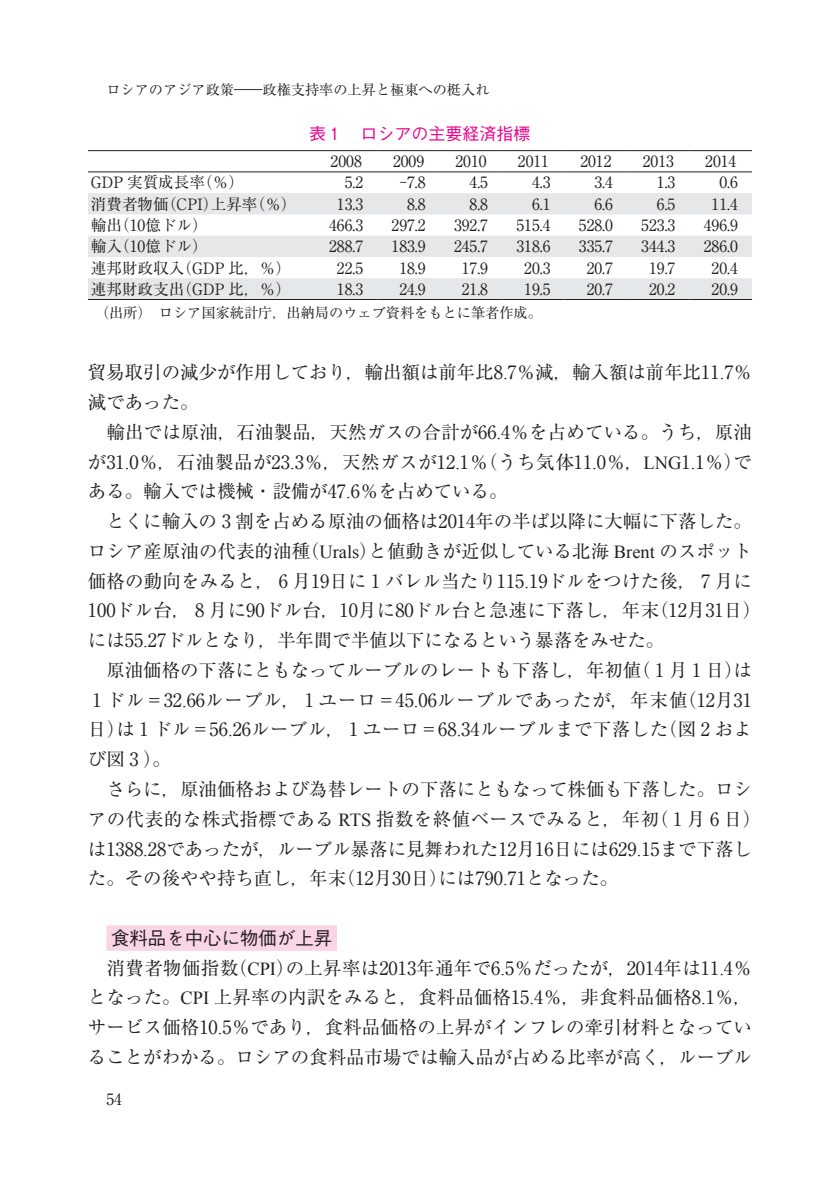
<style>
.page{position:relative;width:840px;height:1191px;background:#fff}
.page>*{position:absolute;margin:0;border:0;box-sizing:border-box;transform-origin:0 0}
.t1{font:18.4px/29.8px "Ryumin Pro";color:#231f20}
.t2{font:18.4px "Ryumin Pro";letter-spacing:.035em;color:#231f20}
.t3{font:18.4px "Ryumin Pro";letter-spacing:.055em;color:#231f20}
.t4{font:18.4px "Ryumin Pro";letter-spacing:.025em;color:#231f20}
.t5{font:18.4px "Ryumin Pro";letter-spacing:.03em;color:#231f20}
.t6{font:500 17px "Gothic BBB Pro";color:#ed028c}
.t7{font:15.6px "Ryumin Pro";color:#231f20}
.t8{font:14.2px "Ryumin Pro";color:#231f20}
.s1{font-family:"Times New Roman"}
.s2{font-family:"Gothic BBB Pro";font-weight:500}
</style>
<div class="page">
<div style="left:106px;top:925px;width:231px;height:26px;background:#fad5e5"></div>
<svg style="left:88px;top:193px;width:663px;height:106px;fill:#e6e7e9"></svg>
<hr style="left:88px;top:150px;width:227px;height:1px;background:#231f20">
<hr style="left:315px;top:150px;width:62px;height:1px;background:#231f20">
<hr style="left:377px;top:150px;width:62px;height:1px;background:#231f20">
<hr style="left:439px;top:150px;width:63px;height:1px;background:#231f20">
<hr style="left:502px;top:150px;width:62px;height:1px;background:#231f20">
<hr style="left:564px;top:150px;width:62px;height:1px;background:#231f20">
<hr style="left:626px;top:150px;width:63px;height:1px;background:#231f20">
<hr style="left:689px;top:150px;width:62px;height:1px;background:#231f20">
<hr style="left:88px;top:171px;width:227px;height:1px;background:#231f20">
<hr style="left:315px;top:171px;width:62px;height:1px;background:#231f20">
<hr style="left:377px;top:171px;width:62px;height:1px;background:#231f20">
<hr style="left:439px;top:171px;width:63px;height:1px;background:#231f20">
<hr style="left:502px;top:171px;width:62px;height:1px;background:#231f20">
<hr style="left:564px;top:171px;width:62px;height:1px;background:#231f20">
<hr style="left:626px;top:171px;width:63px;height:1px;background:#231f20">
<hr style="left:689px;top:171px;width:62px;height:1px;background:#231f20">
<hr style="left:88px;top:299px;width:227px;height:1px;background:#231f20">
<hr style="left:315px;top:299px;width:62px;height:1px;background:#231f20">
<hr style="left:377px;top:299px;width:62px;height:1px;background:#231f20">
<hr style="left:439px;top:299px;width:63px;height:1px;background:#231f20">
<hr style="left:502px;top:299px;width:62px;height:1px;background:#231f20">
<hr style="left:564px;top:299px;width:62px;height:1px;background:#231f20">
<hr style="left:626px;top:299px;width:63px;height:1px;background:#231f20">
<hr style="left:689px;top:299px;width:62px;height:1px;background:#231f20">
<p class="t8" style="left:106px;top:78px;width:384px">ロシアのアジア政策―政権支持率の上昇と極東への梃入れ</p>
<p class="t6" style="left:309px;top:120px;width:223px">表 1 　ロシアの主要経済指標</p>
<p class="t7" style="left:330px;top:149px;width:33px">2008</p>
<p class="t7" style="left:393px;top:149px;width:33px">2009</p>
<p class="t7" style="left:455px;top:149px;width:33px">2010</p>
<p class="t7" style="left:517px;top:149px;width:33px">2011</p>
<p class="t7" style="left:580px;top:149px;width:33px">2012</p>
<p class="t7" style="left:642px;top:149px;width:33px">2013</p>
<p class="t7" style="left:704px;top:149px;width:33px">2014</p>
<p class="t7" style="left:91px;top:170px;width:155px">GDP 実質成長率（％）</p>
<p class="t7" style="left:344px;top:170px;width:20px">5.2</p>
<p class="t7" style="left:399px;top:170px;width:28px">-7.8</p>
<p class="t7" style="left:469px;top:170px;width:20px">4.5</p>
<p class="t7" style="left:531px;top:170px;width:20px">4.3</p>
<p class="t7" style="left:594px;top:170px;width:20px">3.4</p>
<p class="t7" style="left:656px;top:170px;width:20px">1.3</p>
<p class="t7" style="left:719px;top:170px;width:20px">0.6</p>
<p class="t7" style="left:91px;top:192px;width:207px">消費者物価（CPI）上昇率（％）</p>
<p class="t7" style="left:337px;top:192px;width:28px">13.3</p>
<p class="t7" style="left:407px;top:192px;width:20px">8.8</p>
<p class="t7" style="left:469px;top:192px;width:20px">8.8</p>
<p class="t7" style="left:531px;top:192px;width:20px">6.1</p>
<p class="t7" style="left:594px;top:192px;width:20px">6.6</p>
<p class="t7" style="left:656px;top:192px;width:20px">6.5</p>
<p class="t7" style="left:711px;top:192px;width:28px">11.4</p>
<p class="t7" style="left:91px;top:213px;width:118px">輸出（10億ドル）</p>
<p class="t7" style="left:329px;top:213px;width:36px">466.3</p>
<p class="t7" style="left:391px;top:213px;width:36px">297.2</p>
<p class="t7" style="left:453px;top:213px;width:36px">392.7</p>
<p class="t7" style="left:516px;top:213px;width:36px">515.4</p>
<p class="t7" style="left:578px;top:213px;width:36px">528.0</p>
<p class="t7" style="left:641px;top:213px;width:36px">523.3</p>
<p class="t7" style="left:703px;top:213px;width:36px">496.9</p>
<p class="t7" style="left:91px;top:234px;width:118px">輸入（10億ドル）</p>
<p class="t7" style="left:329px;top:234px;width:36px">288.7</p>
<p class="t7" style="left:391px;top:234px;width:36px">183.9</p>
<p class="t7" style="left:453px;top:234px;width:36px">245.7</p>
<p class="t7" style="left:516px;top:234px;width:36px">318.6</p>
<p class="t7" style="left:578px;top:234px;width:36px">335.7</p>
<p class="t7" style="left:641px;top:234px;width:36px">344.3</p>
<p class="t7" style="left:703px;top:234px;width:36px">286.0</p>
<p class="t7" style="left:91px;top:255px;width:201px">連邦財政収入（GDP 比，％）</p>
<p class="t7" style="left:337px;top:255px;width:28px">22.5</p>
<p class="t7" style="left:399px;top:255px;width:28px">18.9</p>
<p class="t7" style="left:461px;top:255px;width:28px">17.9</p>
<p class="t7" style="left:524px;top:255px;width:28px">20.3</p>
<p class="t7" style="left:586px;top:255px;width:28px">20.7</p>
<p class="t7" style="left:648px;top:255px;width:28px">19.7</p>
<p class="t7" style="left:711px;top:255px;width:28px">20.4</p>
<p class="t7" style="left:91px;top:277px;width:201px">連邦財政支出（GDP 比，％）</p>
<p class="t7" style="left:337px;top:277px;width:28px">18.3</p>
<p class="t7" style="left:399px;top:277px;width:28px">24.9</p>
<p class="t7" style="left:461px;top:277px;width:28px">21.8</p>
<p class="t7" style="left:524px;top:277px;width:28px">19.5</p>
<p class="t7" style="left:586px;top:277px;width:28px">20.7</p>
<p class="t7" style="left:648px;top:277px;width:28px">20.2</p>
<p class="t7" style="left:711px;top:277px;width:28px">20.9</p>
<p class="t8" style="left:95px;top:301px;width:448px">（出所）ロシア国家統計庁，出納局のウェブ資料をもとに筆者作成。</p>
<p class="t1" style="left:88px;top:356px;width:665px">貿易取引の減少が作用しており，輸出額は前年比8<span class="s1">.</span>7％減，輸入額は前年比11<span class="s1">.</span>7％</p>
<p class="t1" style="left:88px;top:386px;width:112px">減であった。</p>
<p class="t1" style="left:88px;top:416px;width:665px">　輸出では原油，石油製品，天然ガスの合計が66<span class="s1">.</span>4％を占めている。うち，原油</p>
<p class="t2" style="left:88px;top:447px;width:665px">が31<span class="s1">.</span>0％，石油製品が23<span class="s1">.</span>3％，天然ガスが12<span class="s1">.</span>1％（うち気体11<span class="s1">.</span>0％，<span class="s1">LNG</span>1<span class="s1">.</span>1％）で</p>
<p class="t1" style="left:88px;top:475px;width:421px">ある。輸入では機械・設備が47<span class="s1">.</span>6％を占めている。</p>
<p class="t1" style="left:106px;top:505px;width:646px">とくに輸入の 3 割を占める原油の価格は2014年の半ば以降に大幅に下落した。</p>
<p class="t1" style="left:88px;top:535px;width:665px">ロシア産原油の代表的油種（<span class="s1">Urals</span>）と値動きが近似している北海 <span class="s1">Brent</span> のスポット</p>
<p class="t1" style="left:88px;top:564px;width:665px">価格の動向をみると， 6 月19日に 1 バレル当たり115<span class="s1">.</span>19ドルをつけた後， 7 月に</p>
<p class="t1" style="left:88px;top:594px;width:674px">100ドル台， 8 月に90ドル台，10月に80ドル台と急速に下落し，年末（12月31日）</p>
<p class="t1" style="left:88px;top:624px;width:577px">には55<span class="s1">.</span>27ドルとなり，半年間で半値以下になるという暴落をみせた。</p>
<p class="t1" style="left:88px;top:654px;width:665px">　原油価格の下落にともなってルーブルのレートも下落し，年初値（ 1 月 1 日）は</p>
<p class="t3" style="left:92px;top:685px;width:660px">1 ドル＝32<span class="s1">.</span>66ルーブル， 1 ユーロ＝45<span class="s1">.</span>06ルーブルであったが，年末値（12月31</p>
<p class="t4" style="left:88px;top:715px;width:665px">日）は 1 ドル＝56<span class="s1">.</span>26ルーブル， 1 ユーロ＝68<span class="s1">.</span>34ルーブルまで下落した（図 2 およ</p>
<p class="t1" style="left:88px;top:743px;width:84px">び図 3 ）。</p>
<p class="t1" style="left:106px;top:773px;width:646px">さらに，原油価格および為替レートの下落にともなって株価も下落した。ロシ</p>
<p class="t5" style="left:88px;top:804px;width:674px">アの代表的な株式指標である <span class="s1">RTS</span> 指数を終値ベースでみると，年初（ 1 月 6 日）</p>
<p class="t1" style="left:88px;top:832px;width:665px">は1388<span class="s1">.</span>28であったが，ルーブル暴落に見舞われた12月16日には629<span class="s1">.</span>15まで下落し</p>
<p class="t1" style="left:88px;top:862px;width:531px">た。その後やや持ち直し，年末（12月30日）には790<span class="s1">.</span>71となった。</p>
<p class="t1" style="left:88px;top:922px;width:665px;text-indent:23px"><span class="s2">食料品を中心に物価が上昇<br></span>　消費者物価指数（<span class="s1">CPI</span>）の上昇率は2013年通年で6<span class="s1">.</span>5％だったが，2014年は11<span class="s1">.</span>4％となった。<span class="s1">CPI</span> 上昇率の内訳をみると，食料品価格15<span class="s1">.</span>4％，非食料品価格8<span class="s1">.</span>1％，サービス価格10<span class="s1">.</span>5％であり，食料品価格の上昇がインフレの牽引材料となっていることがわかる。ロシアの食料品市場では輸入品が占める比率が高く，ルーブル</p>
<p class="t7" style="left:106px;top:1087px;width:17px">54</p>
</div>
